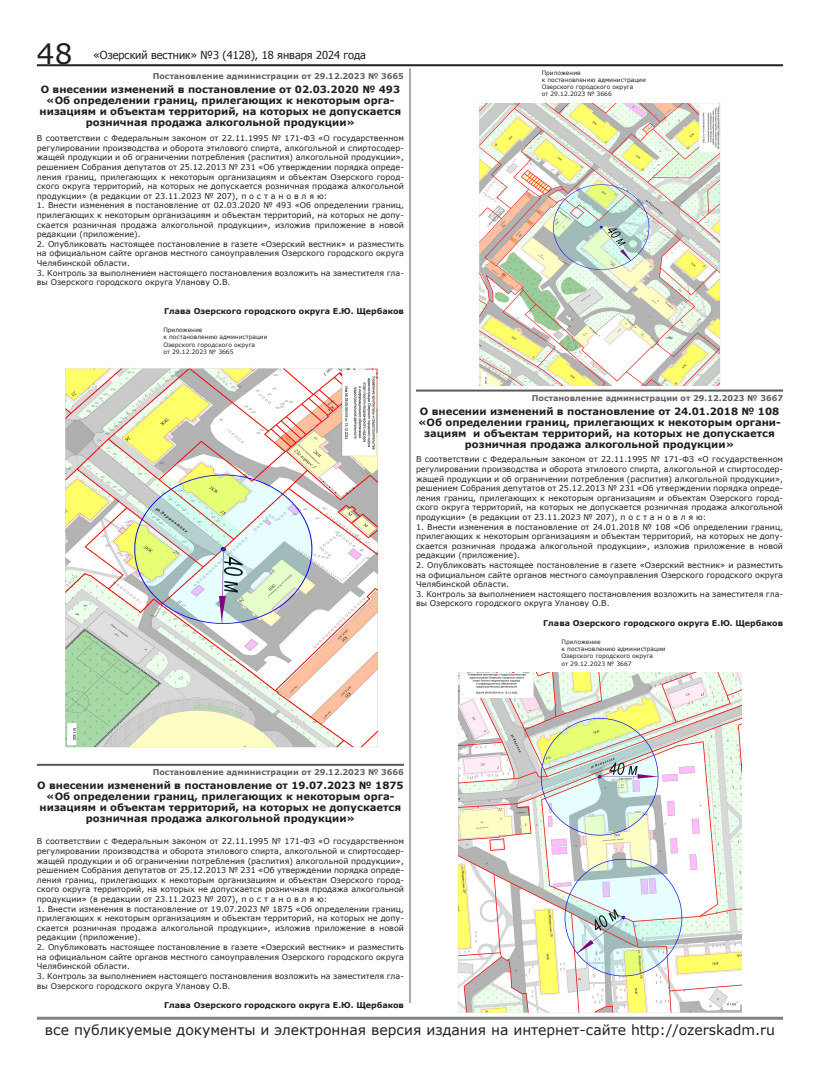
<style>
.page{position:relative;width:820px;height:1078px;background:#fff}
.page>*{position:absolute;margin:0;border:0;box-sizing:border-box;transform-origin:0 0}
.t1{font:28px "Verdana";color:#231f20}
.t2{font:14px "Verdana";color:#231f20}
.t3{font:11px "Tahoma";color:#231f20}
.t4{font:700 10px/11px "Verdana";color:#231f20;text-align:center}
.Обычный{font:8px/9.6px "Verdana";color:#231f20;text-align:justify}
.Стиль_абзаца_1{font:700 8px "Verdana";color:#636366}
.Основной_текст_с_отс{font:700 8px "Verdana";color:#231f20}
.Основной_текст_с_отс-2{font:6px "Verdana";color:#231f20}
</style>
<div class="page">
<hr style="left:37px;top:1016px;width:745px;height:3px;background:#808285">
<hr style="left:37px;top:64px;width:745px;height:2px;background:#231f20">
<hr style="left:409px;top:68px;width:1px;height:934px;background:#231f20">
<img style="left:65px;top:368px;width:313px;height:380px">
<hr style="left:37px;top:763px;width:367px;height:2px;background:#231f20">
<img style="left:479px;top:103px;width:242px;height:282px">
<hr style="left:416px;top:389px;width:366px;height:2px;background:#231f20">
<img style="left:457px;top:672px;width:284px;height:340px">
<h1 class="t1" style="left:37px;top:35px;width:37px">48</h1>
<h3 class="t3" style="left:94px;top:48px;width:274px">«Озерский вестник» №3 (4128), 18 января 2024 года</h3>
<p class="Стиль_абзаца_1" style="left:153px;top:70px;width:253px">Постановление администрации от 29.12.2023 № 3665</p>
<p class="t4" style="left:40px;top:83px;width:363px">О внесении изменений в постановление от 02.03.2020 № 493 «Об определении границ, прилегающих к некоторым орга&shy;низациям и объектам территорий, на которых не допускается розничная продажа алкогольной продукции»</p>
<p class="Обычный" style="left:37px;top:133px;width:368px">В соответствии с Федеральным законом от 22.11.1995 № 171-ФЗ «О государственном регулировании производства и оборота этилового спирта, алкогольной и спиртосодер&shy;жащей продукции и об ограничении потребления (распития) алкогольной продукции», решением Собрания депутатов от 25.12.2013 № 231 «Об утверждении порядка опреде&shy;ления границ, прилегающих к некоторым организациям и объектам Озерского город&shy;ского округа территорий, на которых не допускается розничная продажа алкогольной продукции» (в редакции от 23.11.2023 № 207), п о с т а н о в л я ю:</p>
<p class="Обычный" style="left:37px;top:200px;width:368px">1. Внести изменения в постановление от 02.03.2020 № 493 «Об определении границ, прилегающих к некоторым организациям и объектам территорий, на которых не допу&shy;скается розничная продажа алкогольной продукции», изложив приложение в новой редакции (приложение).</p>
<p class="Обычный" style="left:37px;top:239px;width:368px">2. Опубликовать настоящее постановление в газете «Озерский вестник» и разместить на официальном сайте органов местного самоуправления Озерского городского округа Челябинской области.</p>
<p class="Обычный" style="left:37px;top:268px;width:368px">3. Контроль за выполнением настоящего постановления возложить на заместителя гла&shy;вы Озерского городского округа Уланову О.В.</p>
<p class="Основной_текст_с_отс" style="left:164px;top:305px;width:241px">Глава Озерского городского округа Е.Ю. Щербаков</p>
<p class="Основной_текст_с_отс-2" style="left:163px;top:326px;width:41px">Приложение</p>
<p class="Основной_текст_с_отс-2" style="left:163px;top:333px;width:106px">к постановлению администрации</p>
<p class="Основной_текст_с_отс-2" style="left:163px;top:340px;width:93px">Озерского городского округа</p>
<p class="Основной_текст_с_отс-2" style="left:163px;top:347px;width:72px">от 29.12.2023 № 3665</p>
<p class="Основной_текст_с_отс-2" style="left:541px;top:68px;width:41px">Приложение</p>
<p class="Основной_текст_с_отс-2" style="left:541px;top:76px;width:106px">к постановлению администрации</p>
<p class="Основной_текст_с_отс-2" style="left:541px;top:83px;width:93px">Озерского городского округа</p>
<p class="Основной_текст_с_отс-2" style="left:541px;top:90px;width:72px">от 29.12.2023 № 3666</p>
<p class="Стиль_абзаца_1" style="left:531px;top:392px;width:253px">Постановление администрации от 29.12.2023 № 3667</p>
<p class="t4" style="left:419px;top:405px;width:361px">О внесении изменений в постановление от 24.01.2018 № 108</p>
<p class="t4" style="left:418px;top:416px;width:364px">«Об определении границ, прилегающих к некоторым органи&shy;зациям и объектам территорий, на которых не допускается розничная продажа алкогольной продукции»</p>
<p class="Обычный" style="left:416px;top:454px;width:368px">В соответствии с Федеральным законом от 22.11.1995 № 171-ФЗ «О государственном регулировании производства и оборота этилового спирта, алкогольной и спиртосодер&shy;жащей продукции и об ограничении потребления (распития) алкогольной продукции», решением Собрания депутатов от 25.12.2013 № 231 «Об утверждении порядка опреде&shy;ления границ, прилегающих к некоторым организациям и объектам Озерского город&shy;ского округа территорий, на которых не допускается розничная продажа алкогольной продукции» (в редакции от 23.11.2023 № 207), п о с т а н о в л я ю:</p>
<p class="Обычный" style="left:416px;top:521px;width:368px">1. Внести изменения в постановление от 24.01.2018 № 108 «Об определении границ, прилегающих к некоторым организациям и объектам территорий, на которых не допу&shy;скается розничная продажа алкогольной продукции», изложив приложение в новой редакции (приложение).</p>
<p class="Обычный" style="left:416px;top:560px;width:368px">2. Опубликовать настоящее постановление в газете «Озерский вестник» и разместить на официальном сайте органов местного самоуправления Озерского городского округа Челябинской области.</p>
<p class="Обычный" style="left:416px;top:589px;width:368px">3. Контроль за выполнением настоящего постановления возложить на заместителя гла&shy;вы Озерского городского округа Уланову О.В.</p>
<p class="Основной_текст_с_отс" style="left:543px;top:617px;width:241px">Глава Озерского городского округа Е.Ю. Щербаков</p>
<p class="Основной_текст_с_отс-2" style="left:561px;top:637px;width:41px">Приложение</p>
<p class="Основной_текст_с_отс-2" style="left:561px;top:644px;width:106px">к постановлению администрации</p>
<p class="Основной_текст_с_отс-2" style="left:561px;top:651px;width:93px">Озерского городского округа</p>
<p class="Основной_текст_с_отс-2" style="left:561px;top:659px;width:72px">от 29.12.2023 № 3667</p>
<p class="Стиль_абзаца_1" style="left:153px;top:766px;width:253px">Постановление администрации от 29.12.2023 № 3666</p>
<p class="t4" style="left:37px;top:779px;width:368px">О внесении изменений в постановление от 19.07.2023 № 1875</p>
<p class="t4" style="left:40px;top:790px;width:363px">«Об определении границ, прилегающих к некоторым орга&shy;низациям и объектам территорий, на которых не допускается розничная продажа алкогольной продукции»</p>
<p class="Обычный" style="left:37px;top:836px;width:368px">В соответствии с Федеральным законом от 22.11.1995 № 171-ФЗ «О государственном регулировании производства и оборота этилового спирта, алкогольной и спиртосодер&shy;жащей продукции и об ограничении потребления (распития) алкогольной продукции», решением Собрания депутатов от 25.12.2013 № 231 «Об утверждении порядка опреде&shy;ления границ, прилегающих к некоторым организациям и объектам Озерского город&shy;ского округа территорий, на которых не допускается розничная продажа алкогольной продукции» (в редакции от 23.11.2023 № 207), п о с т а н о в л я ю:</p>
<p class="Обычный" style="left:37px;top:903px;width:368px">1. Внести изменения в постановление от 19.07.2023 № 1875 «Об определении границ, прилегающих к некоторым организациям и объектам территорий, на которых не допу&shy;скается розничная продажа алкогольной продукции», изложив приложение в новой редакции (приложение).</p>
<p class="Обычный" style="left:37px;top:942px;width:368px">2. Опубликовать настоящее постановление в газете «Озерский вестник» и разместить на официальном сайте органов местного самоуправления Озерского городского округа Челябинской области.</p>
<p class="Обычный" style="left:37px;top:970px;width:368px">3. Контроль за выполнением настоящего постановления возложить на заместителя гла&shy;вы Озерского городского округа Уланову О.В.</p>
<p class="Основной_текст_с_отс" style="left:164px;top:998px;width:241px">Глава Озерского городского округа Е.Ю. Щербаков</p>
<h2 class="t2" style="left:45px;top:1020px;width:731px">все публикуемые документы и электронная версия издания на интернет-сайте http://ozerskadm.ru</h2>
</div>
